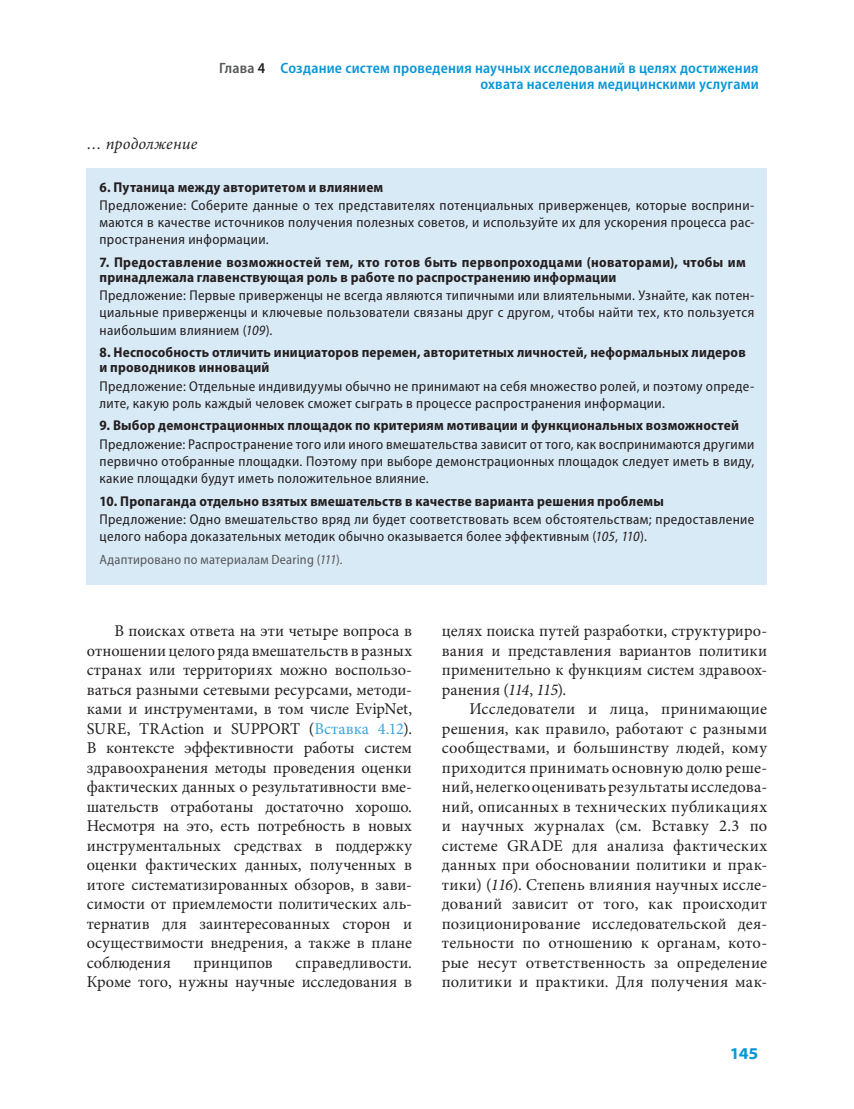
<style>
.page{position:relative;width:854px;height:1109px;background:#fff}
.page>*{position:absolute;margin:0;border:0;box-sizing:border-box;transform-origin:0 0}
.Para_Ind{font:16.5px/19.5px "Minion Pro";letter-spacing:.005em;color:#231f20;text-align:justify}
.t1{font:italic 16.5px "Minion Pro";letter-spacing:.01em;color:#231f20}
.t2{font:700 semi-expanded 16.5px "Myriad Pro";color:#0696d7}
.t3{font:600 semi-condensed 15px/15.8px "Myriad Pro";letter-spacing:.015em;color:#0696d7;text-align:right}
.Box_Para{font:semi-condensed 14.25px/17.1px "Myriad Pro";letter-spacing:.025em;color:#231f20;text-align:justify}
.Box_H1{font:700 semi-condensed 14.25px/15px "Myriad Pro";letter-spacing:.015em;color:#231f20}
.Box_FN1_no_indent{font:semi-condensed 13.5px "Myriad Pro";letter-spacing:.015em;color:#57585a}
.s1{color:#57585a}
.s2{color:#231f20}
.s3{font-style:italic}
.s4{color:#3aa5dd}
</style>
<div class="page">
<div style="left:87px;top:168px;width:680px;height:417px;background:#d9eaf7"></div>
<p class="t3" style="left:219px;top:60px;width:541px"><span class="s1">Главa</span> <span class="s2">4</span> Создание систем проведения научных исследований в целях достижения охвата населения медицинскими услугами</p>
<p class="t1" style="left:87px;top:134px;width:112px">… продолжение</p>
<h2 class="Box_H1" style="left:100px;top:180px;width:285px">6. Путаница между авторитетом и влиянием</h2>
<p class="Box_Para" style="left:100px;top:197px;width:656px">Предложение: Соберите данные о тех представителях потенциальных приверженцев, которые восприни&shy;маются в качестве источников получения полезных советов, и используйте их для ускорения процесса рас&shy;пространения информации.</p>
<h2 class="Box_H1" style="left:100px;top:255px;width:648px">7. Предоставление возможностей тем, кто готов быть первопроходцами (новаторами), чтобы им принадлежала главенствующая роль в работе по распространению информации</h2>
<p class="Box_Para" style="left:100px;top:287px;width:656px">Предложение: Первые приверженцы не всегда являются типичными или влиятельными. Узнайте, как потен&shy;циальные приверженцы и ключевые пользователи связаны друг с другом, чтобы найти тех, кто пользуется наибольшим влиянием (<span class="s3">109</span>).</p>
<h2 class="Box_H1" style="left:100px;top:345px;width:648px">8. Неспособность отличить инициаторов перемен, авторитетных личностей, неформальных лидеров и проводников инноваций</h2>
<p class="Box_Para" style="left:100px;top:378px;width:656px">Предложение: Отдельные индивидуумы обычно не принимают на себя множество ролей, и поэтому опреде&shy;лите, какую роль каждый человек сможет сыграть в процессе распространения информации.</p>
<h2 class="Box_H1" style="left:100px;top:418px;width:641px">9. Выбор демонстрационных площадок по критериям мотивации и функциональных возможностей</h2>
<p class="Box_Para" style="left:100px;top:436px;width:656px">Предложение: Распространение того или иного вмешательства зависит от того, как воспринимаются другими первично отобранные площадки. Поэтому при выборе демонстрационных площадок следует иметь в виду, какие площадки будут иметь положительное влияние.</p>
<h2 class="Box_H1" style="left:100px;top:494px;width:566px">10. Пропаганда отдельно взятых вмешательств в качестве варианта решения проблемы</h2>
<p class="Box_Para" style="left:100px;top:511px;width:656px">Предложение: Одно вмешательство вряд ли будет соответствовать всем обстоятельствам; предоставление целого набора доказательных методик обычно оказывается более эффективным (<span class="s3">105</span>, <span class="s3">110</span>).</p>
<p class="Box_FN1_no_indent" style="left:100px;top:552px;width:244px">Адаптировано по материалам Dearing (<span class="s3">111</span>).</p>
<p class="Para_Ind" style="left:87px;top:622px;width:327px;text-indent:28px">В поисках ответа на эти четыре вопроса в отношении целого ряда вмешательств в разных странах или территориях можно воспользо&shy;ваться разными сетевыми ресурсами, методи&shy;ками и инструментами, в том числе EvipNet, SURE, TRAction и SUPPORT (<span class="s4">Вставка 4.12</span>).<br>В контексте эффективности работы систем здравоохранения методы проведения оценки фактических данных о результативности вме&shy;шательств отработаны достаточно хорошо.<br>Несмотря на это, есть потребность в новых инструментальных средствах в поддержку оценки фактических данных, полученных в итоге систематизированных обзоров, в зави&shy;симости от приемлемости политических аль&shy;тернатив для заинтересованных сторон и осуществимости внедрения, а также в плане соблюдения</p>
<p class="Para_Ind" style="left:87px;top:954px;width:327px;text-align:right">справедливости.<br>Кроме того, нужны научные исследования в</p>
<p class="Para_Ind" style="left:194px;top:954px;width:81px">принципов</p>
<p class="Para_Ind" style="left:442px;top:622px;width:327px">целях поиска путей разработки, структуриро&shy;вания и представления вариантов политики применительно к функциям систем здравоох&shy;ранения (<span class="s3">114</span>, <span class="s3">115</span>).</p>
<p class="Para_Ind" style="left:442px;top:700px;width:327px;text-indent:28px">Исследователи и лица, принимающие решения, как правило, работают с разными сообществами, и большинству людей, кому приходится принимать основную долю реше&shy;ний, нелегко оценивать результаты исследова&shy;ний, описанных в технических публикациях и научных журналах (см. Вставку 2.3 по системе GRADE для анализа фактических данных при обосновании политики и прак&shy;тики) (<span class="s3">116</span>). Степень влияния научных иссле&shy;дований зависит от того, как происходит позиционирование исследовательской дея&shy;тельности по отношению к органам, кото&shy;рые несут ответственность за определение политики и практики. Для получения мак-</p>
<p class="t2" style="left:730px;top:1044px;width:30px">145</p>
</div>
